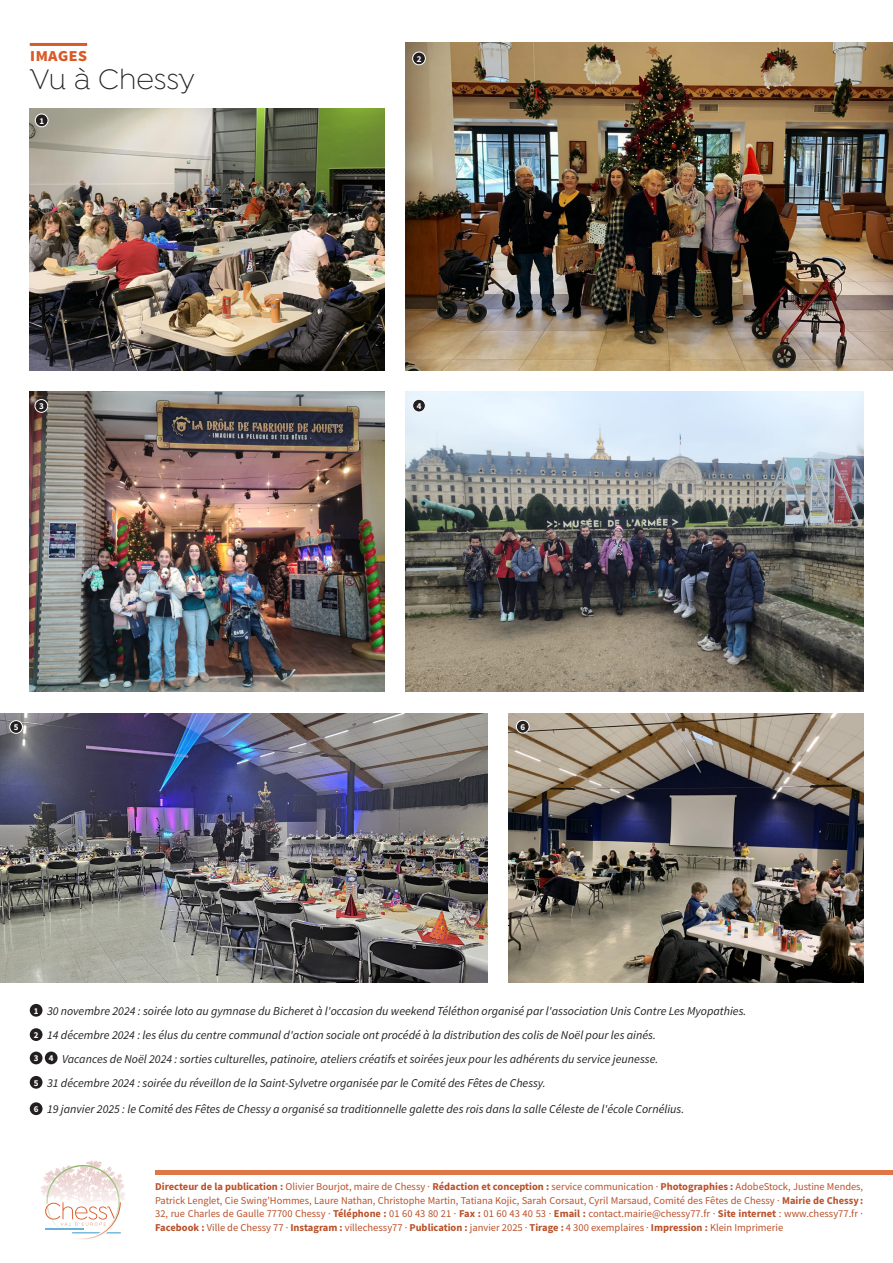
<style>
.page{position:relative;width:893px;height:1263px;background:#fff}
.page>*{position:absolute;margin:0;border:0;box-sizing:border-box;transform-origin:0 0}
.t1{font:300 30px "Isidora";color:#231f20}
.t2{font:700 18.75px "Source Sans Pro";color:#d95a26}
.t3{font:italic 12px "Source Sans Pro";color:#231f20}
.t4{font:10.5px/13.5px "Source Sans Pro";color:#b9512a;text-align:justify}
.t5{font:700 9px "Source Sans Pro";color:#fff}
.s1{font-weight:700}
</style>
<div class="page">
<div style="left:155px;top:1170px;width:738px;height:5px;background:#df7646"></div>
<svg style="left:40px;top:1160px;width:81px;height:79px"></svg>
<img style="left:0;top:713px;width:487px;height:270px">
<img style="left:30px;top:108px;width:354px;height:263px">
<img style="left:405px;top:43px;width:488px;height:328px">
<img style="left:509px;top:713px;width:354px;height:270px">
<div style="left:30px;top:1004px;width:13px;height:13px;background:#231f20;border-radius:50%"></div>
<div style="left:30px;top:1028px;width:13px;height:13px;background:#231f20;border-radius:50%"></div>
<div style="left:30px;top:1051px;width:13px;height:13px;background:#231f20;border-radius:50%"></div>
<div style="left:45px;top:1051px;width:13px;height:13px;background:#231f20;border-radius:50%"></div>
<div style="left:30px;top:1076px;width:13px;height:13px;background:#231f20;border-radius:50%"></div>
<div style="left:30px;top:1102px;width:13px;height:13px;background:#231f20;border-radius:50%"></div>
<hr style="left:30px;top:43px;width:57px;height:3px;background:#d95a26">
<img style="left:30px;top:392px;width:354px;height:300px">
<div style="left:35px;top:400px;width:13px;height:12px;background:#231f20;border-radius:50%"></div>
<div style="left:35px;top:399px;width:13px;height:13px;border:1px solid #fff;border-radius:50%"></div>
<img style="left:405px;top:392px;width:458px;height:300px">
<div style="left:413px;top:399px;width:12px;height:13px;background:#231f20;border-radius:50%"></div>
<div style="left:412px;top:399px;width:13px;height:13px;border:1px solid #fff;border-radius:50%"></div>
<div style="left:35px;top:114px;width:13px;height:13px;background:#231f20;border-radius:50%"></div>
<div style="left:35px;top:114px;width:13px;height:13px;border:1px solid #fff;border-radius:50%"></div>
<div style="left:413px;top:52px;width:12px;height:13px;background:#231f20;border-radius:50%"></div>
<div style="left:412px;top:52px;width:13px;height:13px;border:1px solid #fff;border-radius:50%"></div>
<div style="left:10px;top:721px;width:12px;height:12px;background:#231f20;border-radius:50%"></div>
<div style="left:10px;top:720px;width:13px;height:13px;border:1px solid #fff;border-radius:50%"></div>
<div style="left:516px;top:720px;width:13px;height:13px;background:#231f20;border-radius:50%"></div>
<div style="left:516px;top:720px;width:13px;height:13px;border:1px solid #fff;border-radius:50%"></div>
<p class="t2" style="left:30px;top:42px;width:59px">images</p>
<p class="t1" style="left:30px;top:63px;width:167px">Vu à Chessy</p>
<p class="t5" style="left:39px;top:115px;width:6px">1</p>
<p class="t5" style="left:417px;top:53px;width:6px">2</p>
<p class="t5" style="left:39px;top:400px;width:6px">3</p>
<p class="t5" style="left:417px;top:400px;width:6px">4</p>
<p class="t5" style="left:14px;top:721px;width:6px">5</p>
<p class="t5" style="left:520px;top:721px;width:6px">6</p>
<p class="t5" style="left:34px;top:1004px;width:6px">1</p>
<p class="t3" style="left:47px;top:1003px;width:701px">30 novembre 2024 : soirée loto au gymnase du Bicheret à l'occasion du weekend Téléthon organisé par l'association Unis Contre Les Myopathies.</p>
<p class="t5" style="left:34px;top:1029px;width:6px">2</p>
<p class="t3" style="left:47px;top:1027px;width:610px">14 décembre 2024 : les élus du centre communal d'action sociale ont procédé à la distribution des colis de Noël pour les ainés.</p>
<p class="t5" style="left:34px;top:1052px;width:6px">3</p>
<p class="t5" style="left:49px;top:1052px;width:6px">4</p>
<p class="t3" style="left:62px;top:1051px;width:598px">Vacances de Noël 2024 : sorties culturelles, patinoire, ateliers créatifs et soirées jeux pour les adhérents du service jeunesse.</p>
<p class="t5" style="left:34px;top:1076px;width:6px">5</p>
<p class="t3" style="left:47px;top:1075px;width:500px">31 décembre 2024 : soirée du réveillon de la Saint-Sylvetre organisée par le Comité des Fêtes de Chessy.</p>
<p class="t5" style="left:34px;top:1103px;width:6px">6</p>
<p class="t3" style="left:47px;top:1101px;width:639px">19 janvier 2025 : le Comité des Fêtes de Chessy a organisé sa traditionnelle galette des rois dans la salle Céleste de l'école Cornélius.</p>
<p class="t4" style="left:155px;top:1180px;width:709px"><span class="s1">Directeur de la publication :</span> Olivier Bourjot, maire de Chessy · <span class="s1">Rédaction et conception :</span> service communication · <span class="s1">Photographies :</span> AdobeStock, Justine Mendes, Patrick Lenglet, Cie Swing'Hommes, Laure Nathan, Christophe Martin, Tatiana Kojic, Sarah Corsaut, Cyril Marsaud, Comité des Fêtes de Chessy · <span class="s1">Mairie de Chessy:<br></span>32, rue Charles de Gaulle 77700 Chessy · <span class="s1">Téléphone :</span> 01 60 43 80 21 · <span class="s1">Fax :</span> 01 60 43 40 53 · <span class="s1">Email :</span> contact.mairie@chessy77.fr · <span class="s1">Site internet</span> : www.chessy77.fr · <span class="s1">Facebook :</span> Ville de Chessy 77 · <span class="s1">Instagram :</span> villechessy77 · <span class="s1">Publication :</span> janvier 2025 · <span class="s1">Tirage :</span> 4 300 exemplaires · <span class="s1">Impression :</span> Klein Imprimerie</p>
</div>
